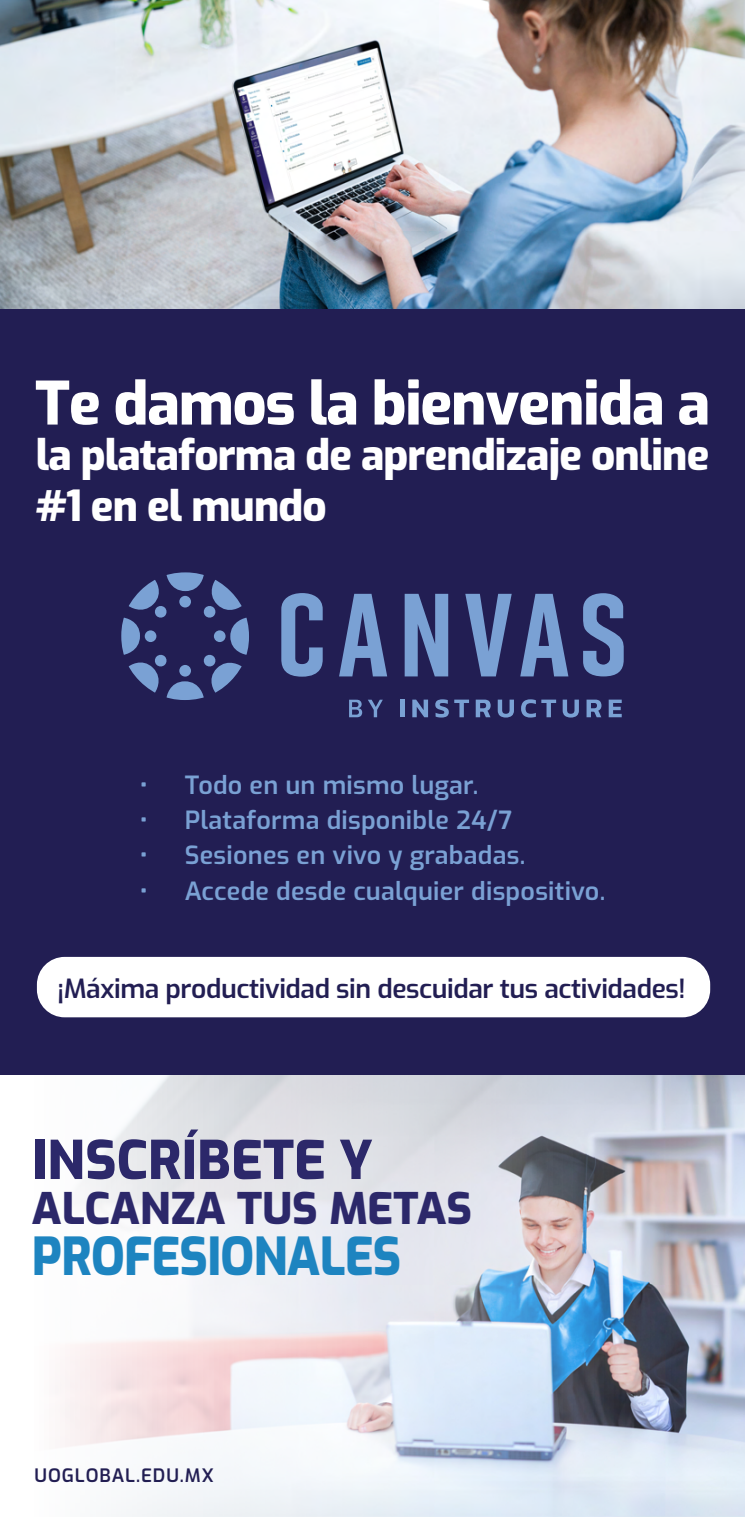
<style>
.page{position:relative;width:745px;height:1517px;background:#fff}
.page>*{position:absolute;margin:0;border:0;box-sizing:border-box;transform-origin:0 0}
.t1{font:800 59.25px "Exo";letter-spacing:-.02em;color:#fff}
.t2{font:800 53px "Exo";color:#2c286a}
.t3{font:800 52px "Exo";letter-spacing:-.015em;color:#1d84c0;scale:.92 1}
.t4{font:800 43.25px "Exo";color:#2c286a}
.t5{font:800 42.25px/50.8px "Exo";letter-spacing:-.02em;color:#fff}
.t6{font:600 26.25px "Exo";letter-spacing:-.015em;color:#221e53}
.t7{font:600 25px "Exo";letter-spacing:.01em;color:#7aa1d4}
.t8{font:600 18.5px "Exo";letter-spacing:.05em;color:#221e53}
</style>
<div class="page">
<svg style="left:0;top:1074px;width:744px;height:443px"></svg>
<div style="left:0;top:308px;width:744px;height:766px;background:#221e53"></div>
<svg style="left:121px;top:572px;width:128px;height:128px"></svg>
<svg style="left:281px;top:593px;width:41px;height:83px"></svg>
<svg style="left:339px;top:594px;width:48px;height:82px"></svg>
<svg style="left:404px;top:594px;width:44px;height:82px"></svg>
<svg style="left:465px;top:594px;width:46px;height:82px"></svg>
<svg style="left:583px;top:593px;width:40px;height:83px"></svg>
<svg style="left:520px;top:594px;width:48px;height:82px"></svg>
<svg style="left:349px;top:699px;width:33px;height:18px"></svg>
<hr style="left:400px;top:699px;width:4px;height:18px;background:#7aa1d4">
<svg style="left:412px;top:699px;width:16px;height:18px"></svg>
<svg style="left:435px;top:699px;width:13px;height:18px"></svg>
<svg style="left:454px;top:699px;width:14px;height:18px"></svg>
<svg style="left:475px;top:699px;width:15px;height:18px"></svg>
<svg style="left:497px;top:699px;width:16px;height:18px"></svg>
<svg style="left:521px;top:699px;width:14px;height:18px"></svg>
<svg style="left:541px;top:699px;width:14px;height:18px"></svg>
<svg style="left:562px;top:699px;width:16px;height:18px"></svg>
<svg style="left:586px;top:699px;width:15px;height:18px"></svg>
<svg style="left:608px;top:699px;width:13px;height:18px"></svg>
<div style="left:37px;top:957px;width:672px;height:60px;background:#fff;border-radius:28px"></div>
<img style="left:0;top:0;width:744px;height:308px">
<h1 class="t1" style="left:35px;top:358px;width:676px">Te damos la bienvenida a</h1>
<h3 class="t5" style="left:36px;top:426px;width:674px">la plataforma de aprendizaje online #1 en el mundo</h3>
<p class="t7" style="left:140px;top:766px;width:340px">• Todo en un mismo lugar.</p>
<p class="t7" style="left:140px;top:801px;width:374px">• Plataforma disponible 24/7</p>
<p class="t7" style="left:140px;top:836px;width:387px">• Sesiones en vivo y grabadas.</p>
<p class="t7" style="left:140px;top:871px;width:467px">• Accede desde cualquier dispositivo.</p>
<p class="t6" style="left:57px;top:969px;width:629px">¡Máxima productividad sin descuidar tus actividades!</p>
<h2 class="t2" style="left:32px;top:1119px;width:342px">INSCRÍBETE Y</h2>
<h3 class="t4" style="left:32px;top:1175px;width:441px">ALCANZA TUS METAS</h3>
<h3 class="t3" style="left:32px;top:1216px;width:403px">PROFESIONALES</h3>
<p class="t8" style="left:35px;top:1461px;width:181px">UOGLOBAL.EDU.MX</p>
</div>
